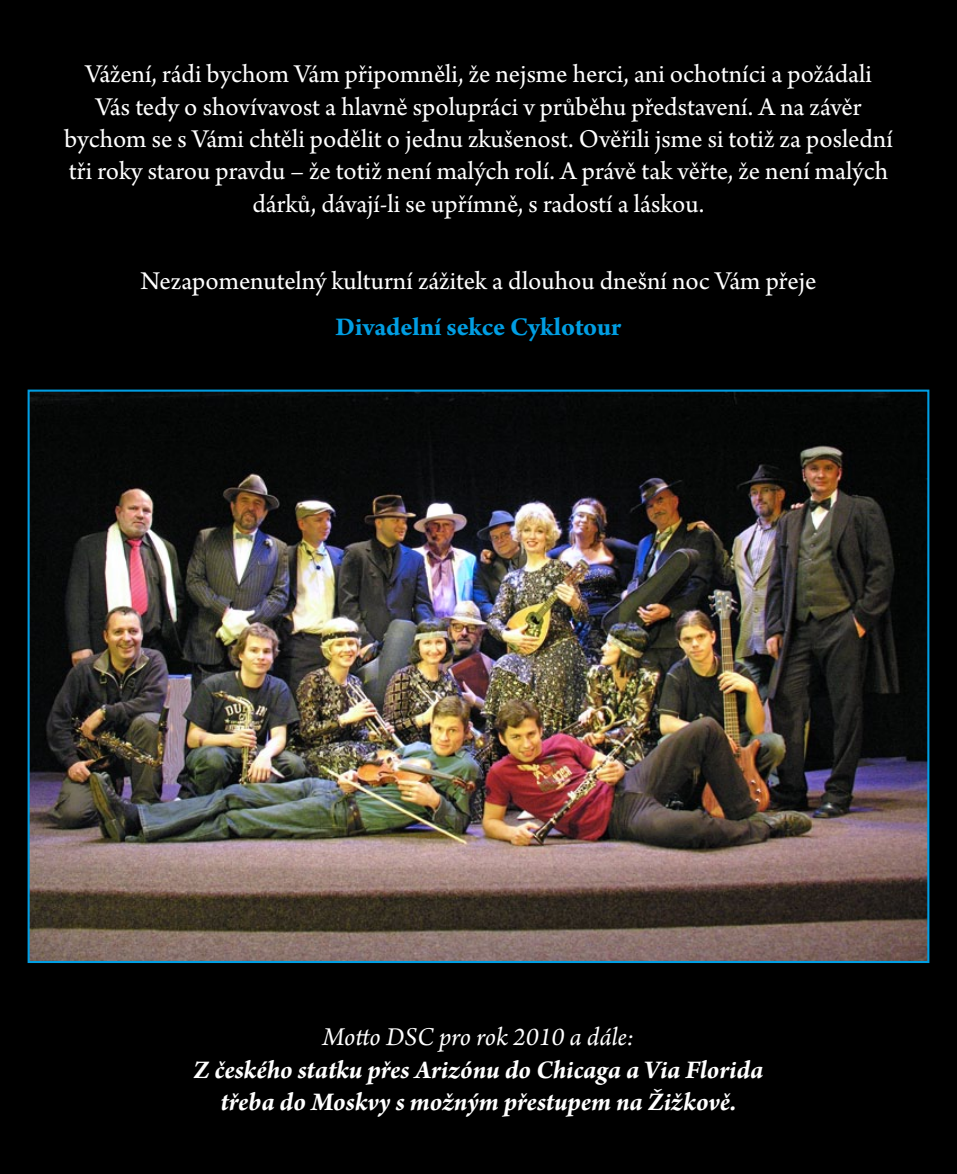
<style>
.page{position:relative;width:957px;height:1174px;background:#000}
.page>*{position:absolute;margin:0;border:0;box-sizing:border-box;transform-origin:0 0}
.t1{font:27px/32.4px "Arno Pro";color:#fff;text-align:center}
.t2{font:italic 700 27px/32.4px "Arno Pro";letter-spacing:-.005em;color:#fff;text-align:center}
.t3{font:italic 27px "Arno Pro";letter-spacing:-.005em;color:#fff}
.t4{font:700 27px "Arno Pro";color:#009ee3}
</style>
<div class="page">
<img style="left:31px;top:392px;width:895px;height:568px">
<p class="t1" style="left:64px;top:59px;width:830px">Vážení, rádi bychom Vám připomněli, že nejsme herci, ani ochotníci a požádali<br>Vás tedy o shovívavost a hlavně spolupráci v průběhu představení. A na závěr bychom se s Vámi chtěli podělit o jednu zkušenost. Ověřili jsme si totiž za poslední tři roky starou pravdu – že totiž není malých rolí. A právě tak věřte, že není malých dárků, dávají-li se upřímně, s radostí a láskou.</p>
<p class="t1" style="left:140px;top:266px;width:677px">Nezapomenutelný kulturní zážitek a dlouhou dnešní noc Vám přeje</p>
<p class="t4" style="left:335px;top:311px;width:287px">Divadelní sekce Cyklotour</p>
<p class="t3" style="left:323px;top:1021px;width:313px">Motto DSC pro rok 2010 a dále:</p>
<p class="t2" style="left:194px;top:1054px;width:571px">Z českého statku přes Arizónu do Chicaga a Via Florida třeba do Moskvy s možným přestupem na Žižkově.</p>
</div>
